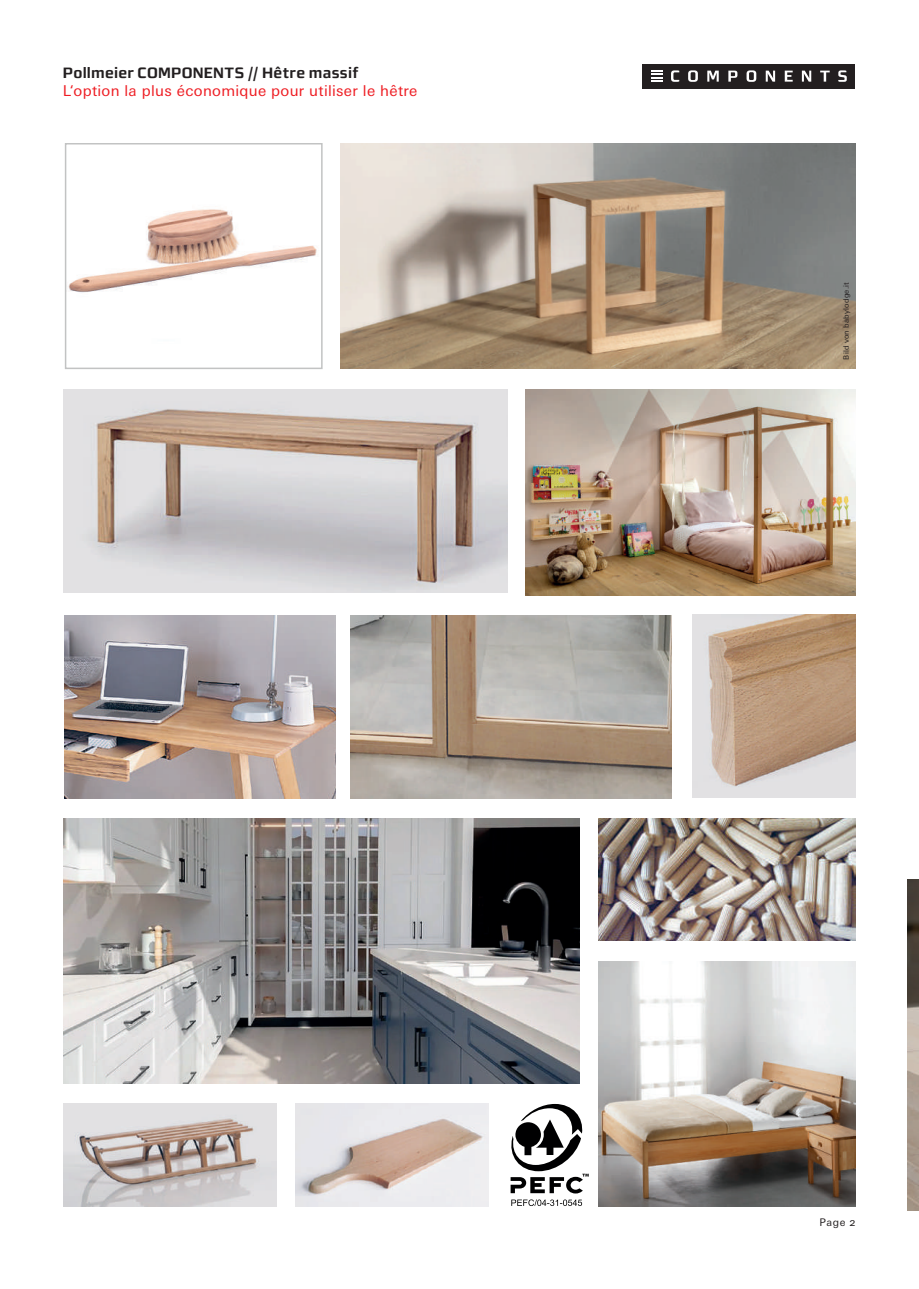
<style>
.page{position:relative;width:919px;height:1289px;background:#fff}
.page>*{position:absolute;margin:0;border:0;box-sizing:border-box;transform-origin:0 0}
.t1{font:15px "Univers Next W1 G";letter-spacing:.02em;color:#ee1d23}
.t2{font:700 15px "Morgan Sans";letter-spacing:.02em;color:#231f20}
.t3{font:10.5px "Univers Next W1 G";color:#231f20}
.t4{font:7.5px "Univers Next W1 G";letter-spacing:.03em;color:#231f20}
</style>
<div class="page">
<div style="left:642px;top:64px;width:213px;height:24px;background:#231f20"></div>
<svg style="left:671px;top:70px;width:8px;height:12px"></svg>
<svg style="left:688px;top:70px;width:9px;height:12px"></svg>
<svg style="left:707px;top:71px;width:11px;height:11px"></svg>
<svg style="left:728px;top:71px;width:9px;height:11px"></svg>
<svg style="left:746px;top:70px;width:10px;height:12px"></svg>
<svg style="left:765px;top:71px;width:10px;height:11px"></svg>
<svg style="left:784px;top:71px;width:8px;height:11px"></svg>
<svg style="left:801px;top:71px;width:10px;height:11px"></svg>
<svg style="left:820px;top:71px;width:9px;height:11px"></svg>
<svg style="left:838px;top:70px;width:8px;height:12px"></svg>
<svg style="left:651px;top:70px;width:11px;height:12px"></svg>
<img style="left:295px;top:1103px;width:193px;height:102px">
<img style="left:64px;top:1103px;width:212px;height:102px">
<img style="left:692px;top:614px;width:163px;height:183px">
<img style="left:350px;top:615px;width:321px;height:183px">
<img style="left:64px;top:389px;width:444px;height:204px">
<img style="left:599px;top:961px;width:256px;height:244px">
<img style="left:526px;top:389px;width:329px;height:206px">
<img style="left:599px;top:818px;width:256px;height:122px">
<img style="left:64px;top:818px;width:516px;height:265px">
<svg style="left:511px;top:1199px;width:71px;height:6px"></svg>
<svg style="left:510px;top:1103px;width:78px;height:90px"></svg>
<img style="left:341px;top:144px;width:514px;height:224px">
<img style="left:68px;top:209px;width:249px;height:84px">
<div style="left:65px;top:143px;width:257px;height:226px;border:2px solid #c2c3c3"></div>
<img style="left:65px;top:615px;width:270px;height:183px">
<img style="left:907px;top:879px;width:11px;height:331px">
<p class="t2" style="left:63px;top:63px;width:297px">Pollmeier COMPONENTS // Hêtre massif</p>
<p class="t1" style="left:63px;top:82px;width:356px">L‘option la plus économique pour utiliser le hêtre</p>
<p class="t4" style="left:841px;top:359px;width:79px;rotate:-90deg">Bild von babylodge.it</p>
<p class="t3" style="left:819px;top:1216px;width:37px">Page 2</p>
</div>
